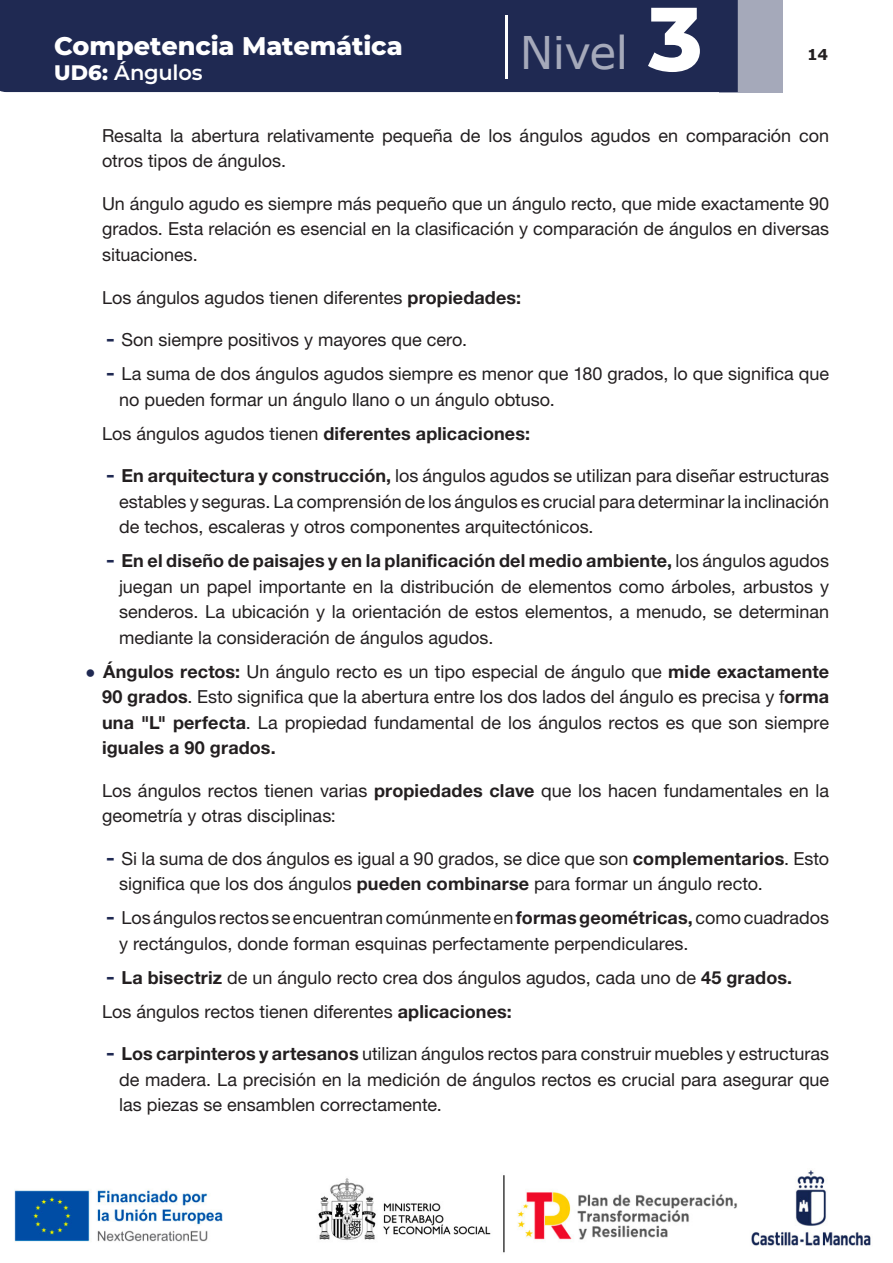
<style>
.page{position:relative;width:893px;height:1263px;background:#fff}
.page>*{position:absolute;margin:0;border:0;box-sizing:border-box;transform-origin:0 0}
.t1{font:45px "Verdana";letter-spacing:-.015em;color:#a5a9ba}
.t2{font:800 25.5px "Montserrat";letter-spacing:-.005em;color:#fff}
.t3{font:600 21px "Montserrat";letter-spacing:-.01em;color:#fff}
.PUNTO_PARRAFOS_SIGUI{font:18px/25.5px "Helvetica Neue LT 55 Rm";color:#231f20}
.PUNTO_PARRAFOS_SIGUI-2{font:18px "Helvetica Neue LT 75 Bd";letter-spacing:.005em;color:#231f20}
.t4{font:700 15px "Verdana";color:#231f20}
.s1{font-weight:800}
.s2{font-family:"Montserrat";font-weight:800;font-size:90px;color:#fff}
.s3{font-family:"Helvetica Neue LT 75 Bd"}
.s4{font-family:"Verdana";font-weight:700;color:#1f2952}
.s5{font-family:"Helvetica Neue LT 55 Rm"}
.s6{font-family:"Verdana";font-weight:700;font-size:15px;color:#1f2952}
</style>
<div class="page">
<img style="left:14px;top:1170px;width:857px;height:83px">
<div style="left:719px;top:0;width:63px;height:92px;background:#a5a9ba"></div>
<div style="left:0;top:0;width:738px;height:92px;background:#1f2952"></div>
<hr style="left:505px;top:16px;width:2px;height:63px;background:#fff">
<h2 class="t2" style="left:54px;top:27px;width:350px">Competencia Matemática</h2>
<p class="t3" style="left:54px;top:58px;width:150px"><span class="s1">UD6:</span> Ángulos</p>
<h1 class="t1" style="left:520px;top:22px;width:184px">Nivel <span class="s2">3</span></h1>
<p class="t4" style="left:807px;top:44px;width:23px">14</p>
<p class="PUNTO_PARRAFOS_SIGUI" style="left:102px;top:122px;width:729px">Resalta la abertura relativamente pequeña de los ángulos agudos en comparación con otros tipos de ángulos.</p>
<p class="PUNTO_PARRAFOS_SIGUI" style="left:102px;top:190px;width:729px;text-align:justify">Un ángulo agudo es siempre más pequeño que un ángulo recto, que mide exactamente 90 grados. Esta relación es esencial en la clasificación y comparación de ángulos en diversas situaciones.</p>
<p class="PUNTO_PARRAFOS_SIGUI" style="left:102px;top:284px;width:421px">Los ángulos agudos tienen diferentes <span class="s3">propiedades:</span></p>
<p class="PUNTO_PARRAFOS_SIGUI" style="left:106px;top:326px;width:362px"><span class="s4">-</span> Son siempre positivos y mayores que cero.</p>
<p class="PUNTO_PARRAFOS_SIGUI" style="left:119px;top:360px;width:711px;text-indent:-13px"><span class="s4">-</span> La suma de dos ángulos agudos siempre es menor que 180 grados, lo que significa que no pueden formar un ángulo llano o un ángulo obtuso.</p>
<p class="PUNTO_PARRAFOS_SIGUI-2" style="left:102px;top:422px;width:429px"><span class="s5">Los ángulos agudos tienen</span> diferentes aplicaciones:</p>
<p class="PUNTO_PARRAFOS_SIGUI" style="left:119px;top:462px;width:712px;text-align:justify;text-indent:-13px"><span class="s4">-</span> <span class="s3">En arquitectura y construcción,</span> los ángulos agudos se utilizan para diseñar estructuras estables y seguras. La comprensión de los ángulos es crucial para determinar la inclinación de techos, escaleras y otros componentes arquitectónicos.</p>
<p class="PUNTO_PARRAFOS_SIGUI" style="left:119px;top:547px;width:712px;text-align:justify;text-indent:-13px"><span class="s4">-</span> <span class="s3">En el diseño de paisajes y en la planificación del medio ambiente,</span> los ángulos agudos juegan un papel importante en la distribución de elementos como árboles, arbustos y senderos. La ubicación y la orientación de estos elementos, a menudo, se determinan mediante la consideración de ángulos agudos.</p>
<p class="PUNTO_PARRAFOS_SIGUI" style="left:102px;top:658px;width:729px;text-align:justify;text-indent:-17px"><span class="s6">•</span> <span class="s3">Ángulos rectos:</span> Un ángulo recto es un tipo especial de ángulo que <span class="s3">mide exactamente 90 grados</span>. Esto significa que la abertura entre los dos lados del ángulo es precisa y f<span class="s3">orma una "L" perfecta</span>. La propiedad fundamental de los ángulos rectos es que son siempre <span class="s3">iguales a 90 grados.</span></p>
<p class="PUNTO_PARRAFOS_SIGUI" style="left:102px;top:777px;width:729px">Los ángulos rectos tienen varias <span class="s3">propiedades clave</span> que los hacen fundamentales en la geometría y otras disciplinas:</p>
<p class="PUNTO_PARRAFOS_SIGUI" style="left:119px;top:845px;width:712px;text-indent:-13px"><span class="s4">-</span> Si la suma de dos ángulos es igual a 90 grados, se dice que son <span class="s3">complementarios</span>. Esto significa que los dos ángulos <span class="s3">pueden combinarse</span> para formar un ángulo recto.</p>
<p class="PUNTO_PARRAFOS_SIGUI" style="left:119px;top:904px;width:712px;text-indent:-13px"><span class="s4">-</span> Los ángulos rectos se encuentran comúnmente en <span class="s3">formas geométricas,</span> como cuadrados y rectángulos, donde forman esquinas perfectamente perpendiculares.</p>
<p class="PUNTO_PARRAFOS_SIGUI" style="left:106px;top:964px;width:687px"><span class="s4">-</span> <span class="s3">La bisectriz</span> de un ángulo recto crea dos ángulos agudos, cada uno de <span class="s3">45 grados.</span></p>
<p class="PUNTO_PARRAFOS_SIGUI" style="left:102px;top:998px;width:411px">Los ángulos rectos tienen diferentes <span class="s3">aplicaciones:</span></p>
<p class="PUNTO_PARRAFOS_SIGUI" style="left:119px;top:1040px;width:712px;text-align:justify;text-indent:-13px"><span class="s4">-</span> <span class="s3">Los carpinteros y artesanos</span> utilizan ángulos rectos para construir muebles y estructuras de madera. La precisión en la medición de ángulos rectos es crucial para asegurar que las piezas se ensamblen correctamente.</p>
</div>
